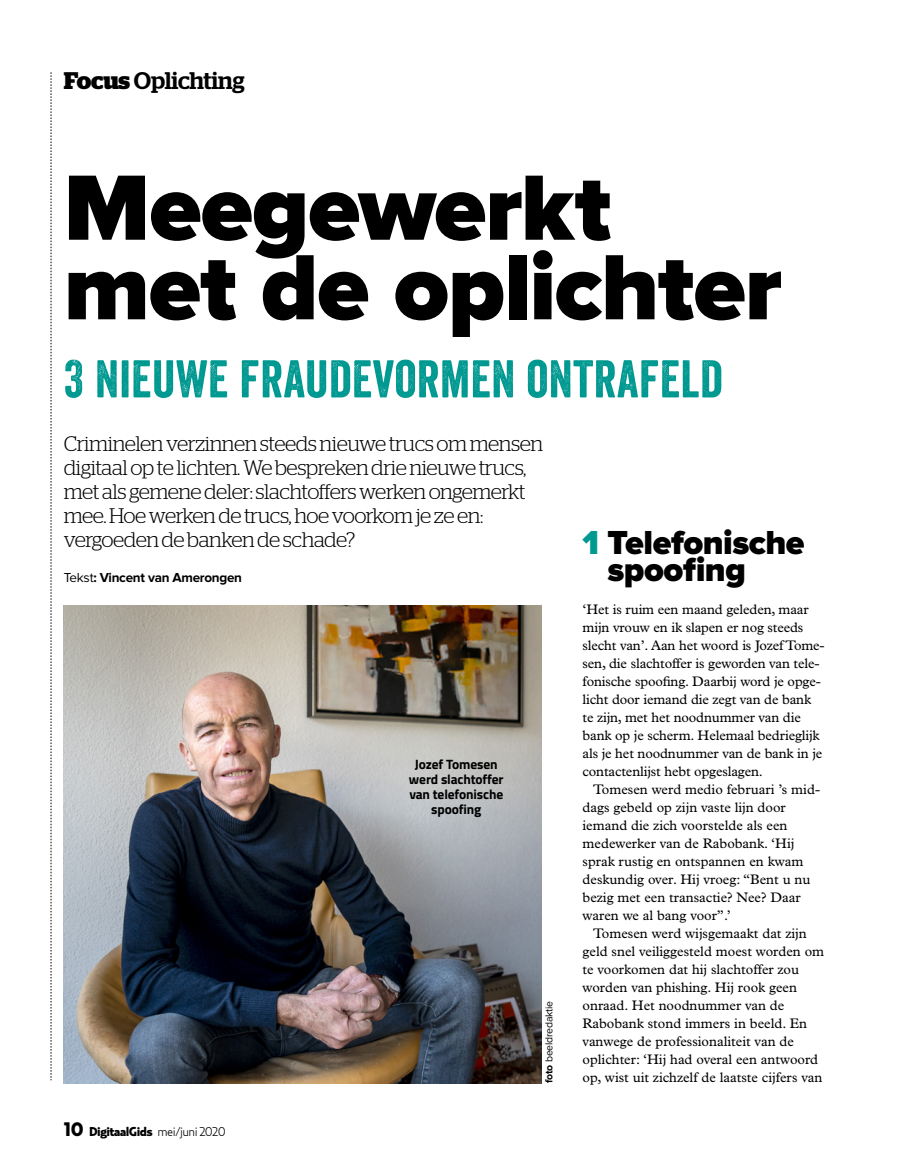
<style>
.page{position:relative;width:910px;height:1166px;background:#fff}
.page>*{position:absolute;margin:0;border:0;box-sizing:border-box;transform-origin:0 0}
._02_Kop{font:900 96px/79.5px "Proxima Nova";letter-spacing:-.015em;color:#000}
._01_Chapeau{font:51.3px "Veneer";letter-spacing:.01em;color:#009991}
._12_Kaderkop{font:900 34.5px/27px "Proxima Nova";letter-spacing:-.015em;color:#000}
.t1{font:500 24px "Stag";letter-spacing:-.01em;color:#000}
._03_Intro_02{font:300 21px/24px "Stag";letter-spacing:-.025em;color:#000}
._06_Broodtekst{font:13.8px/18px "Plantin Std";color:#000}
._08_Bijschrift{font:700 13.5px/15px "Titillium";letter-spacing:-.01em;color:#000;text-align:center}
._04_Auteur{font:700 13.5px "Proxima Nova";letter-spacing:-.02em;color:#000}
.t2{font:900 12.75px "Relay";letter-spacing:-.05em;color:#000}
._04_Auteur-2{font:10.5px "Proxima Nova";letter-spacing:-.02em;color:#000}
.s1{font-weight:700}
.s2{font-weight:400}
.s3{font-size:19.5px}
.s4{font-weight:300}
.s5{color:#009991}
</style>
<div class="page">
<svg style="left:51px;top:72px;width:1px;height:1006px"></svg>
<img style="left:64px;top:605px;width:478px;height:477px">
<p class="t1" style="left:64px;top:67px;width:182px"><span class="s1">Focus</span> Oplichting</p>
<p class="_02_Kop" style="left:64px;top:171px;width:720px">Meegewerkt met de oplichter</p>
<p class="_01_Chapeau" style="left:64px;top:347px;width:660px">3 NIEUWE FRAUDEVORMEN ONTRAFELD</p>
<p class="_03_Intro_02" style="left:64px;top:431px;width:481px">Criminelen verzinnen steeds nieuwe trucs om mensen digitaal op te lichten. We bespreken drie nieuwe trucs, met als gemene deler: slachtoffers werken ongemerkt mee. Hoe werken de trucs, hoe voorkom je ze en: vergoeden de banken de schade?</p>
<p class="_04_Auteur" style="left:64px;top:569px;width:180px"><span class="s2">Tekst</span>: Vincent van Amerongen</p>
<p class="t2" style="left:64px;top:1123px;width:164px"><span class="s3">10</span> DigitaalGids <span class="s4">mei/juni 2020</span></p>
<p class="_08_Bijschrift" style="left:409px;top:756px;width:96px">Jozef Tomesen werd slachtoffer van telefonische spoofing</p>
<p class="_04_Auteur-2" style="left:543px;top:1082px;width:84px;rotate:-90deg"><span class="s1">foto</span> beeldredaktie</p>
<p class="_12_Kaderkop" style="left:607px;top:529px;width:199px;text-indent:-25px"><span class="s5">1</span> Telefonische spoofing</p>
<p class="_06_Broodtekst" style="left:583px;top:600px;width:244px">‘Het is ruim een maand geleden, maar mijn vrouw en ik slapen er nog steeds slecht van’. Aan het woord is Jozef Tome&shy;sen, die slachtoffer is geworden van tele&shy;fonische spoofing. Daarbij word je opge&shy;licht door iemand die zegt van de bank te zijn, met het noodnummer van die bank op je scherm. Helemaal bedrieglijk als je het noodnummer van de bank in je contactenlijst hebt opgeslagen.</p>
<p class="_06_Broodtekst" style="left:583px;top:780px;width:239px;text-indent:11px">Tomesen werd medio februari ’s mid&shy;dags gebeld op zijn vaste lijn door iemand die zich voorstelde als een medewerker van de Rabobank. ‘Hij sprak rustig en ontspannen en kwam deskundig over. Hij vroeg: “Bent u nu bezig met een transactie? Nee? Daar waren we al bang voor”.’</p>
<p class="_06_Broodtekst" style="left:583px;top:924px;width:243px;text-indent:11px">Tomesen werd wijsgemaakt dat zijn geld snel veiliggesteld moest worden om te voorkomen dat hij slachtoffer zou worden van phishing. Hij rook geen onraad. Het noodnummer van de Rabobank stond immers in beeld. En vanwege de professionaliteit van de oplichter: ‘Hij had overal een antwoord op, wist uit zichzelf de laatste cijfers van</p>
</div>
